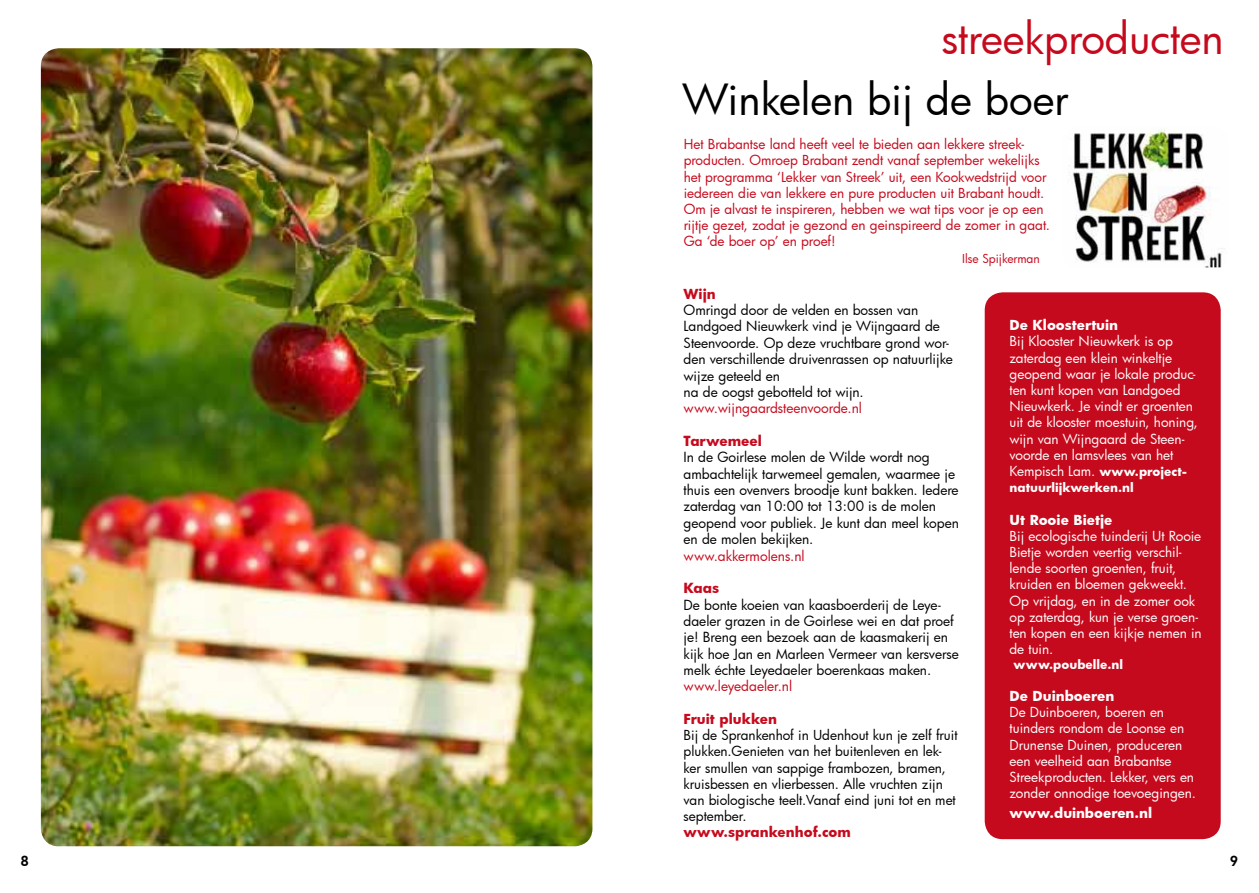
<style>
.page{position:relative;width:1259px;height:893px;background:#fff}
.page>*{position:absolute;margin:0;border:0;box-sizing:border-box;transform-origin:0 0}
.t1{font:42px "Futura";color:#000}
.t2{font:42px "Futura";letter-spacing:-.005em;color:#c60a1d}
.t3{font:13.65px/16.4px "Futura";color:#000}
.t4{font:13.65px "Futura";color:#c60a1d}
.t5{font:700 13.65px "Futura";color:#c60a1d}
.t6{font:13.5px/16.2px "Futura";color:#fff}
.t7{font:13.5px/16.2px "Futura";color:#c60a1d}
.t8{font:13.5px/16.2px "Futura";letter-spacing:-.005em;color:#000}
.t9{font:700 13.5px "Futura";color:#fff}
.t10{font:700 13.5px "Futura";color:#c60a1d}
.t11{font:800 13.5px "Futura";color:#000}
.t12{font:700 12px "Futura";color:#fff}
.t13{font:12px "Futura";color:#c60a1d}
.s1{font-size:13.5px}
.s2{color:#c60a1d}
.s3{font-weight:700;font-size:12px}
</style>
<div class="page">
<img style="left:41px;top:48px;width:551px;height:798px">
<div style="left:984px;top:292px;width:236px;height:547px;background:#c60a1d;border-radius:18px"></div>
<img style="left:1072px;top:127px;width:151px;height:140px">
<h1 class="t2" style="left:941px;top:10px;width:284px">streekproducten</h1>
<h1 class="t1" style="left:682px;top:71px;width:387px">Winkelen bij de boer</h1>
<p class="t7" style="left:683px;top:136px;width:368px">Het Brabantse land heeft veel te bieden aan lekkere streek&shy;producten. Omroep Brabant zendt vanaf september wekelijks het programma ‘Lekker van Streek’ uit, een Kookwedstrijd voor iedereen die van lekkere en pure producten uit Brabant houdt.<br>Om je alvast te inspireren, hebben we wat tips voor je op een rijtje gezet, zodat je gezond en geinspireerd de zomer in gaat.<br>Ga ‘de boer op’ en proef!</p>
<p class="t13" style="left:962px;top:250px;width:79px">Ilse Spijkerman</p>
<p class="t10" style="left:683px;top:284px;width:34px">Wijn</p>
<p class="t3" style="left:683px;top:302px;width:271px">Omringd door de velden en bossen van Landgoed Nieuwkerk vind je Wijngaard de Steenvoorde. Op deze vruchtbare grond wor&shy;den verschillende druivenrassen op natuurlijke wijze geteeld en<br>na de oogst gebotteld tot wijn.</p>
<p class="t4" style="left:683px;top:399px;width:180px">www.wijngaardsteenvoorde.nl</p>
<p class="t5" style="left:683px;top:431px;width:80px">Tarwemeel</p>
<p class="t3" style="left:683px;top:449px;width:277px">In de Goirlese molen de Wilde wordt nog ambachtelijk tarwemeel gemalen, waarmee je thuis een ovenvers broodje kunt bakken. Iedere zaterdag van 10:00 tot 13:00 is de molen geopend voor publiek. Je kunt dan meel kopen en de molen bekijken.</p>
<p class="t4" style="left:683px;top:546px;width:123px">www.akkermolens.nl</p>
<p class="t5" style="left:683px;top:578px;width:37px">Kaas</p>
<p class="t3" style="left:683px;top:596px;width:277px">De bonte koeien van kaasboerderij de Leye&shy;daeler grazen in de Goirlese wei en dat proef je! Breng een bezoek aan de kaasmakerij en kijk hoe Jan en Marleen Vermeer van kersverse melk échte Leyedaeler boerenkaas <span class="s1">maken</span>. <span class="s2">www.leyedaeler.nl</span></p>
<p class="t10" style="left:683px;top:709px;width:95px">Fruit plukken</p>
<p class="t8" style="left:683px;top:727px;width:275px">Bij de Sprankenhof in Udenhout kun je zelf fruit plukken.Genieten van het buitenleven en lek&shy;ker smullen van sappige frambozen, bramen, kruisbessen en vlierbessen. Alle vruchten zijn van biologische teelt.Vanaf eind juni tot en met september.</p>
<p class="t10" style="left:683px;top:823px;width:169px">www.sprankenhof.com</p>
<p class="t9" style="left:1009px;top:316px;width:110px">De Kloostertuin</p>
<p class="t6" style="left:1009px;top:333px;width:190px">Bij Klooster Nieuwkerk is op zaterdag een klein winkeltje geopend waar je lokale produc&shy;ten kunt kopen van Landgoed<br>Nieuwkerk. Je vindt er groenten uit de klooster moestuin, honing, wijn van Wijngaard de Steen&shy;voorde en lamsvlees van het<br>Kempisch Lam. <span class="s3">www.project-</span></p>
<p class="t12" style="left:1009px;top:479px;width:126px">natuurlijkwerken.nl</p>
<p class="t9" style="left:1009px;top:510px;width:104px">Ut Rooie Bietje</p>
<p class="t6" style="left:1009px;top:527px;width:194px">Bij ecologische tuinderij Ut Rooie<br>Bietje worden veertig verschil&shy;lende soorten groenten, fruit, kruiden en bloemen gekweekt.<br>Op vrijdag, en in de zomer ook op zaterdag, kun je verse groen&shy;ten kopen en een kijkje nemen in de tuin.</p>
<p class="t12" style="left:1013px;top:656px;width:111px">www.poubelle.nl</p>
<p class="t9" style="left:1009px;top:686px;width:106px">De Duinboeren</p>
<p class="t6" style="left:1009px;top:704px;width:188px">De Duinboeren, boeren en tuinders rondom de Loonse en<br>Drunense Duinen, produceren een veelheid aan Brabantse<br>Streekproducten. Lekker, vers en zonder onnodige toevoegingen.</p>
<p class="t9" style="left:1009px;top:803px;width:144px">www.duinboeren.nl</p>
<p class="t11" style="left:21px;top:852px;width:9px">8</p>
<p class="t11" style="left:1230px;top:852px;width:9px">9</p>
</div>
